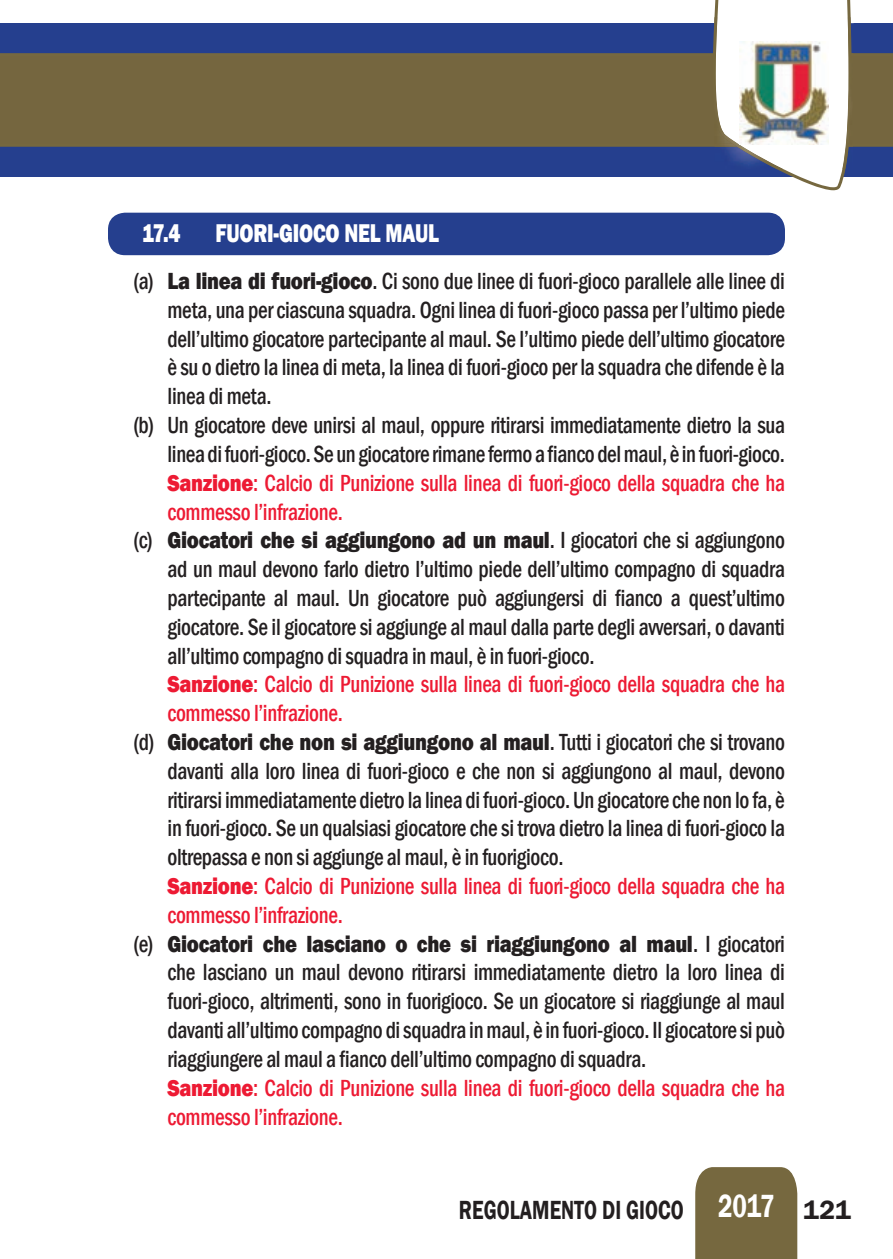
<style>
.page{position:relative;width:893px;height:1259px;background:#fff}
.page>*{position:absolute;margin:0;border:0;box-sizing:border-box;transform-origin:0 0}
.t1{font:600 27px "Franklin Gothic";color:#231f20;scale:.75 1}
.t2{font:800 26.4px "Franklin Gothic";letter-spacing:-.01em;color:#fff;scale:.77 1}
.t3{font:500 condensed 24px "Franklin Gothic";letter-spacing:-.015em;color:#231f20;scale:.9 1}
.t4{font:500 condensed 24px "Franklin Gothic";letter-spacing:-.015em;color:#ed1a33;scale:.9 1}
.t5{font:800 24px "Franklin Gothic";letter-spacing:-.015em;color:#231f20;scale:.85 1}
.s1{font-weight:800;font-stretch:normal}
.s2{font-weight:500;font-stretch:condensed}
.s3{font-size:33px;color:#fff}
</style>
<div class="page">
<div style="left:0;top:23px;width:893px;height:153px;background:#253f8e"></div>
<div style="left:0;top:55px;width:893px;height:90px;background:#75663f"></div>
<hr style="left:0;top:53px;width:893px;height:3px;background:#76683f">
<hr style="left:0;top:144px;width:893px;height:3px;background:#76683f">
<div style="left:695px;top:1167px;width:102px;height:92px;background:#76683f"></div>
<svg style="left:707px;top:0;width:149px;height:191px"></svg>
<img style="left:714px;top:17px;width:137px;height:152px">
<img style="left:740px;top:41px;width:88px;height:103px">
<div style="left:108px;top:213px;width:677px;height:42px;background:#253f8e;border-radius:17px"></div>
<p class="t2" style="left:142px;top:216px;width:52px">17.4</p>
<p class="t2" style="left:215px;top:216px;width:292px">FUORI-GIOCO NEL MAUL</p>
<p class="t3" style="left:134px;top:265px;width:725px">(a) <span class="s1">La linea di fuori-gioco</span>. Ci sono due linee di fuori-gioco parallele alle linee di</p>
<p class="t3" style="left:168px;top:294px;width:688px">meta, una per ciascuna squadra. Ogni linea di fuori-gioco passa per l’ultimo piede</p>
<p class="t3" style="left:168px;top:323px;width:687px">dell’ultimo giocatore partecipante al maul. Se l’ultimo piede dell’ultimo giocatore</p>
<p class="t3" style="left:168px;top:352px;width:687px">è su o dietro la linea di meta, la linea di fuori-gioco per la squadra che difende è la</p>
<p class="t3" style="left:168px;top:380px;width:117px">linea di meta.</p>
<p class="t3" style="left:134px;top:409px;width:725px">(b) Un giocatore deve unirsi al maul, oppure ritirarsi immediatamente dietro la sua</p>
<p class="t3" style="left:168px;top:438px;width:687px">linea di fuori-gioco. Se un giocatore rimane fermo a fianco del maul, è in fuori-gioco.</p>
<p class="t4" style="left:168px;top:467px;width:688px"><span class="s1">Sanzione</span>: Calcio di Punizione sulla linea di fuori-gioco della squadra che ha</p>
<p class="t4" style="left:168px;top:496px;width:196px">commesso l’infrazione.</p>
<p class="t5" style="left:134px;top:525px;width:768px"><span class="s2">(c)</span> Giocatori che si aggiungono ad un maul<span class="s2">. I giocatori che si aggiungono</span></p>
<p class="t3" style="left:168px;top:553px;width:687px">ad un maul devono farlo dietro l’ultimo piede dell’ultimo compagno di squadra</p>
<p class="t3" style="left:168px;top:582px;width:687px">partecipante al maul. Un giocatore può aggiungersi di fianco a quest’ultimo</p>
<p class="t3" style="left:168px;top:611px;width:688px">giocatore. Se il giocatore si aggiunge al maul dalla parte degli avversari, o davanti</p>
<p class="t3" style="left:168px;top:640px;width:476px">all’ultimo compagno di squadra in maul, è in fuori-gioco.</p>
<p class="t4" style="left:168px;top:668px;width:688px"><span class="s1">Sanzione</span>: Calcio di Punizione sulla linea di fuori-gioco della squadra che ha</p>
<p class="t4" style="left:168px;top:697px;width:196px">commesso l’infrazione.</p>
<p class="t5" style="left:134px;top:726px;width:768px"><span class="s2">(d)</span> Giocatori che non si aggiungono al maul<span class="s2">. Tutti i giocatori che si trovano</span></p>
<p class="t3" style="left:168px;top:755px;width:688px">davanti alla loro linea di fuori-gioco e che non si aggiungono al maul, devono</p>
<p class="t3" style="left:168px;top:784px;width:687px">ritirarsi immediatamente dietro la linea di fuori-gioco. Un giocatore che non lo fa, è</p>
<p class="t3" style="left:168px;top:812px;width:688px">in fuori-gioco. Se un qualsiasi giocatore che si trova dietro la linea di fuori-gioco la</p>
<p class="t3" style="left:168px;top:841px;width:441px">oltrepassa e non si aggiunge al maul, è in fuorigioco.</p>
<p class="t4" style="left:168px;top:870px;width:688px"><span class="s1">Sanzione</span>: Calcio di Punizione sulla linea di fuori-gioco della squadra che ha</p>
<p class="t4" style="left:168px;top:899px;width:196px">commesso l’infrazione.</p>
<p class="t5" style="left:134px;top:928px;width:768px"><span class="s2">(e)</span> Giocatori che lasciano o che si riaggiungono al maul<span class="s2">. I giocatori</span></p>
<p class="t3" style="left:168px;top:956px;width:687px">che lasciano un maul devono ritirarsi immediatamente dietro la loro linea di</p>
<p class="t3" style="left:168px;top:985px;width:688px">fuori-gioco, altrimenti, sono in fuorigioco. Se un giocatore si riaggiunge al maul</p>
<p class="t3" style="left:168px;top:1014px;width:688px">davanti all’ultimo compagno di squadra in maul, è in fuori-gioco. Il giocatore si può</p>
<p class="t3" style="left:168px;top:1043px;width:533px">riaggiungere al maul a fianco dell’ultimo compagno di squadra.</p>
<p class="t4" style="left:168px;top:1072px;width:688px"><span class="s1">Sanzione</span>: Calcio di Punizione sulla linea di fuori-gioco della squadra che ha</p>
<p class="t4" style="left:168px;top:1100px;width:196px">commesso l’infrazione.</p>
<p class="t1" style="left:459px;top:1193px;width:524px">REGOLAMENTO DI GIOCO <span class="s3">2017</span> 121</p>
</div>
